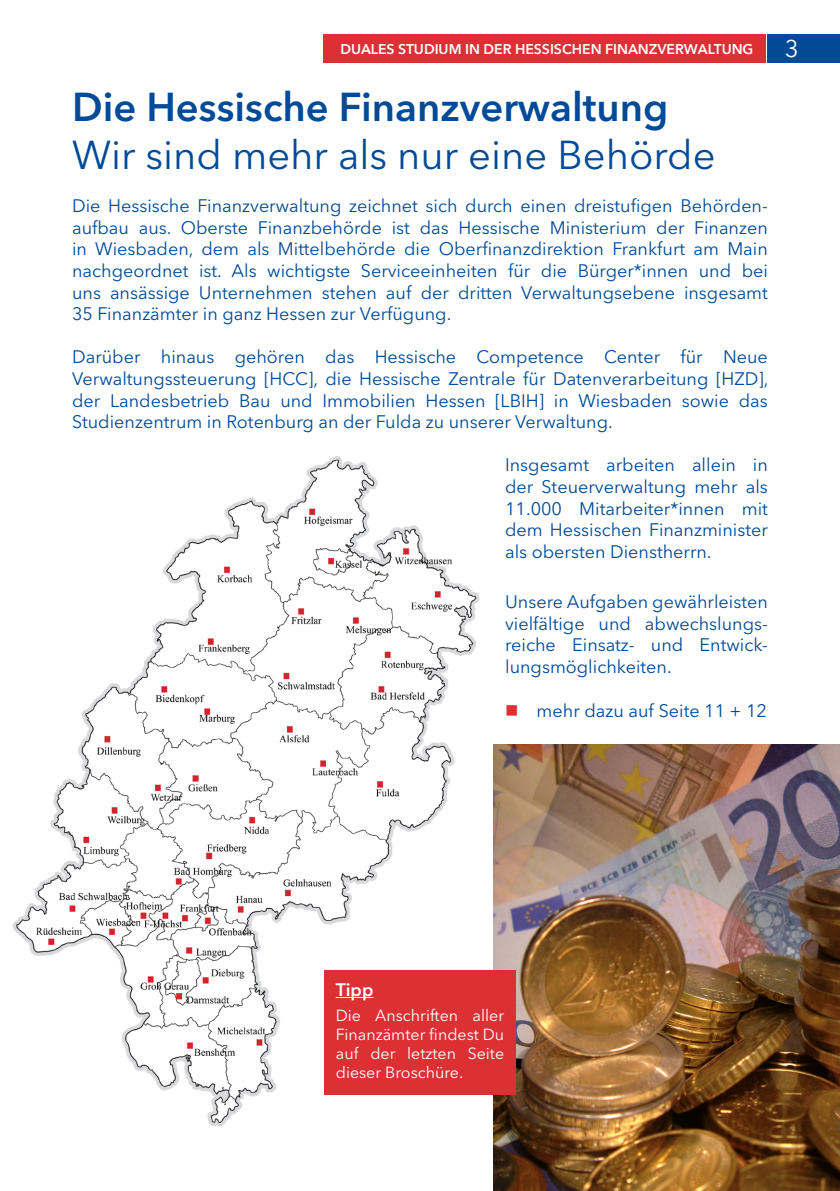
<style>
.page{position:relative;width:840px;height:1191px;background:#fff}
.page>*{position:absolute;margin:0;border:0;box-sizing:border-box;transform-origin:0 0}
.t1{font:600 40px "Avenir Next LT Pro";color:#004a97}
.t2{font:40px "Avenir Next LT Pro";color:#004a97}
.t3{font:24px "Avenir Next LT Pro";color:#fff}
.t4{font:18px/21.6px "Avenir Next LT Pro";color:#004a97;text-align:justify}
.t5{font:600 18px "Avenir Next LT Pro";color:#fff}
.t6{font:16px/19.2px "Avenir Next LT Pro";color:#fff;text-align:justify}
.t7{font:600 14px "Avenir Next LT Pro";color:#fff}
.s1{color:#dc3035}
</style>
<div class="page">
<img style="left:493px;top:744px;width:346px;height:447px">
<img style="left:12px;top:456px;width:468px;height:671px">
<div style="left:324px;top:970px;width:191px;height:125px;background:#dc3035"></div>
<hr style="left:335px;top:997px;width:38px;height:1px;background:#fff">
<div style="left:767px;top:34px;width:72px;height:28px;background:#004a97"></div>
<div style="left:323px;top:34px;width:442px;height:28px;background:#dc3035"></div>
<p class="t7" style="left:340px;top:40px;width:414px">DUALES STUDIUM IN DER HESSISCHEN FINANZVERWALTUNG</p>
<h2 class="t3" style="left:784px;top:35px;width:15px">3</h2>
<h1 class="t1" style="left:72px;top:83px;width:597px">Die Hessische Finanzverwaltung</h1>
<h1 class="t2" style="left:72px;top:131px;width:644px">Wir sind mehr als nur eine Behörde</h1>
<p class="t4" style="left:72px;top:195px;width:697px">Die Hessische Finanzverwaltung zeichnet sich durch einen dreistufigen Behörden&shy;aufbau aus. Oberste Finanzbehörde ist das Hessische Ministerium der Finanzen in Wiesbaden, dem als Mittelbehörde die Oberfinanzdirektion Frankfurt am Main nachgeordnet ist. Als wichtigste Serviceeinheiten für die Bürger*innen und bei uns ansässige Unternehmen stehen auf der dritten Verwaltungsebene insgesamt 35 Finanzämter in ganz Hessen zur Verfügung.</p>
<p class="t4" style="left:72px;top:346px;width:697px">Darüber hinaus gehören das Hessische Competence Center für Neue Verwaltungssteuerung [HCC], die Hessische Zentrale für Datenverarbeitung [HZD], der Landesbetrieb Bau und Immobilien Hessen [LBIH] in Wiesbaden sowie das Studienzentrum in Rotenburg an der Fulda zu unserer Verwaltung.</p>
<p class="t4" style="left:505px;top:454px;width:264px">Insgesamt arbeiten allein in der Steuerverwaltung mehr als 11.000 Mitarbeiter*innen mit dem Hessischen Finanzminister als obersten Dienstherrn.</p>
<p class="t4" style="left:505px;top:591px;width:264px">Unsere Aufgaben gewährleisten vielfältige und abwechslungs&shy;reiche Einsatz- und Entwick&shy;lungsmöglichkeiten.</p>
<p class="t4" style="left:505px;top:700px;width:263px"><span class="s1">■</span> mehr dazu auf Seite 11 + 12</p>
<p class="t5" style="left:335px;top:978px;width:39px">Tipp</p>
<p class="t6" style="left:335px;top:1005px;width:170px">Die Anschriften aller Finanzämter findest Du auf der letzten Seite dieser Broschüre.</p>
</div>
